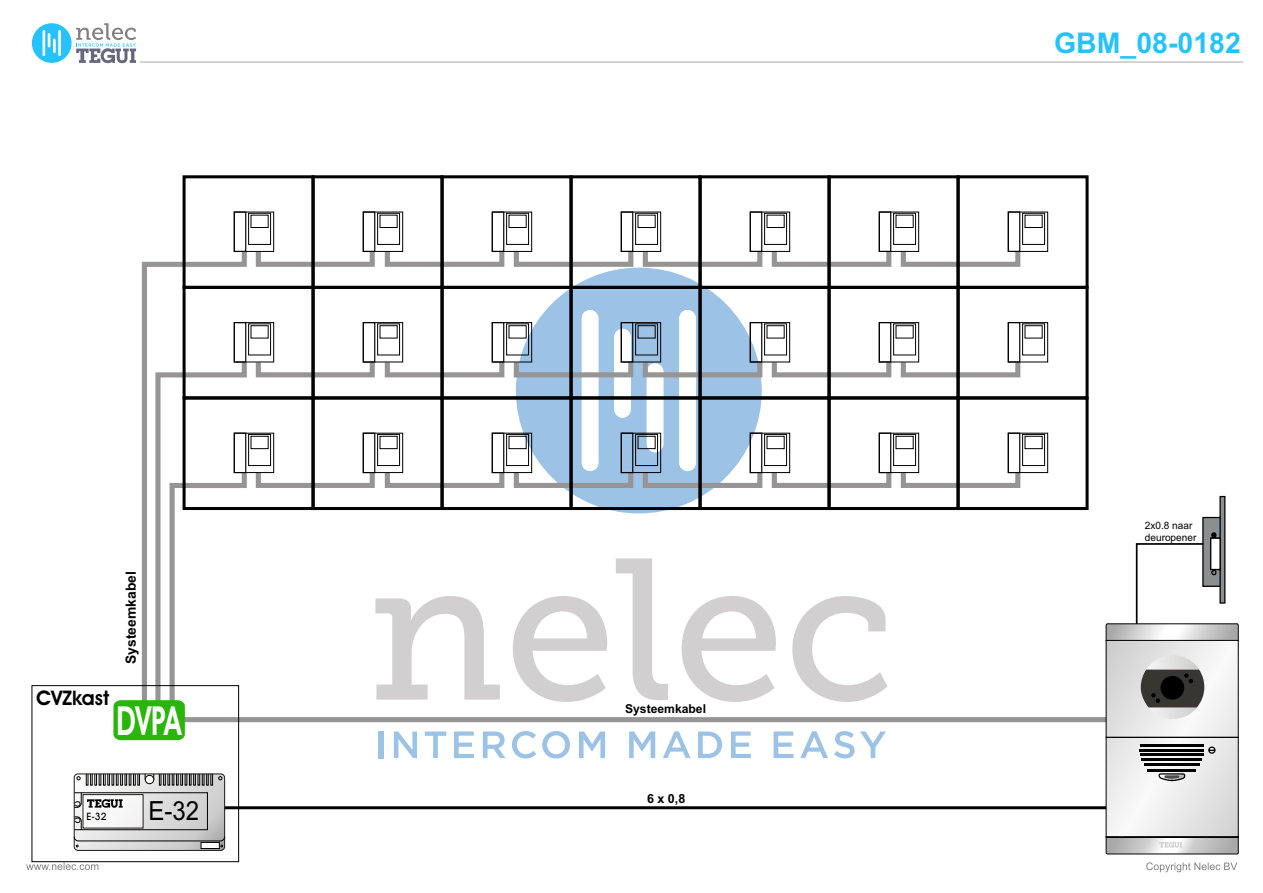
<style>
.page{position:relative;width:1263px;height:893px;background:#fff}
.page>*{position:absolute;margin:0;border:0;box-sizing:border-box;transform-origin:0 0}
.t1{font:700 40.2px "Avant Garde IT Cby BT";color:#fff;scale:.7 1}
.t2{font:700 28.5px "Arial";color:#26c2ff}
.t3{font:26.4px "Arial";color:#000;scale:.91 1}
.t4{font:700 20.25px "Avant Garde IT Cby BT";color:#000}
.t5{font:700 13.95px "Arial";color:#000}
.t6{font:700 12.6px "Arial";color:#000}
.t7{font:700 12.3px "Arial";color:#000}
.t8{font:10.2px/11.4px "Arial";color:#000}
.t9{font:500 10.2px "Avant Garde IT Cby BT";color:#000}
</style>
<div class="page">
<svg style="left:26px;top:862px;width:72px;height:8px"></svg>
<svg style="left:1146px;top:862px;width:91px;height:10px"></svg>
<hr style="left:140px;top:61px;width:1103px;height:2px;background:#ccc">
<svg style="left:516px;top:269px;width:241px;height:88px;fill:#9cc2e6"></svg>
<div style="left:582px;top:310px;width:16px;height:161px;background:#fff;border-radius:8px"></div>
<div style="left:614px;top:329px;width:17px;height:89px;background:#fff;border-radius:8px"></div>
<div style="left:679px;top:310px;width:17px;height:161px;background:#fff;border-radius:8px"></div>
<div style="left:32px;top:23px;width:40px;height:40px;background:#26c2ff;border-radius:50%"></div>
<hr style="left:43px;top:30px;width:2px;height:26px;background:#fff">
<svg style="left:48px;top:33px;width:2px;height:14px"></svg>
<hr style="left:58px;top:30px;width:3px;height:26px;background:#fff">
<hr style="left:53px;top:39px;width:3px;height:14px;background:#fff">
<svg style="left:76px;top:23px;width:60px;height:40px"></svg>
<hr style="left:217px;top:806px;width:890px;height:3px;background:#000">
<svg style="left:141px;top:247px;width:108px;height:110px"></svg>
<svg style="left:255px;top:247px;width:766px;height:22px"></svg>
<div style="left:32px;top:685px;width:207px;height:177px;border:1px solid #000"></div>
<div style="left:827px;top:175px;width:132px;height:114px;border:3px solid #000"></div>
<div style="left:879px;top:322px;width:40px;height:40px;border:1px solid #000"></div>
<div style="left:879px;top:212px;width:40px;height:40px;border:1px solid #000"></div>
<div style="left:879px;top:322px;width:12px;height:41px;border:1px solid #000"></div>
<div style="left:879px;top:211px;width:12px;height:41px;border:1px solid #000"></div>
<div style="left:896px;top:215px;width:17px;height:13px;border:1px solid #000"></div>
<div style="left:893px;top:324px;width:23px;height:31px;border:1px solid #000"></div>
<div style="left:893px;top:213px;width:23px;height:32px;border:1px solid #000"></div>
<div style="left:956px;top:396px;width:132px;height:114px;border:3px solid #000"></div>
<div style="left:956px;top:286px;width:132px;height:113px;border:3px solid #000"></div>
<div style="left:956px;top:175px;width:132px;height:114px;border:3px solid #000"></div>
<div style="left:1008px;top:433px;width:40px;height:40px;border:1px solid #000"></div>
<div style="left:1025px;top:436px;width:17px;height:13px;border:1px solid #000"></div>
<div style="left:1022px;top:434px;width:23px;height:32px;border:1px solid #000"></div>
<div style="left:1008px;top:322px;width:40px;height:40px;border:1px solid #000"></div>
<div style="left:1008px;top:322px;width:12px;height:41px;border:1px solid #000"></div>
<div style="left:1022px;top:324px;width:23px;height:31px;border:1px solid #000"></div>
<div style="left:1008px;top:212px;width:40px;height:40px;border:1px solid #000"></div>
<div style="left:1008px;top:211px;width:12px;height:41px;border:1px solid #000"></div>
<div style="left:1025px;top:215px;width:17px;height:13px;border:1px solid #000"></div>
<div style="left:1022px;top:213px;width:23px;height:32px;border:1px solid #000"></div>
<div style="left:698px;top:286px;width:132px;height:113px;border:3px solid #000"></div>
<div style="left:698px;top:175px;width:132px;height:114px;border:3px solid #000"></div>
<div style="left:750px;top:322px;width:40px;height:40px;border:1px solid #000"></div>
<div style="left:750px;top:322px;width:12px;height:41px;border:1px solid #000"></div>
<div style="left:764px;top:324px;width:23px;height:31px;border:1px solid #000"></div>
<div style="left:750px;top:212px;width:40px;height:40px;border:1px solid #000"></div>
<div style="left:750px;top:211px;width:12px;height:41px;border:1px solid #000"></div>
<div style="left:767px;top:215px;width:17px;height:13px;border:1px solid #000"></div>
<div style="left:764px;top:213px;width:23px;height:32px;border:1px solid #000"></div>
<div style="left:569px;top:286px;width:133px;height:113px;border:3px solid #000"></div>
<div style="left:569px;top:175px;width:133px;height:114px;border:3px solid #000"></div>
<div style="left:621px;top:322px;width:40px;height:40px;border:1px solid #000"></div>
<div style="left:621px;top:322px;width:12px;height:41px;border:1px solid #000"></div>
<div style="left:635px;top:324px;width:23px;height:31px;border:1px solid #000"></div>
<div style="left:621px;top:212px;width:40px;height:40px;border:1px solid #000"></div>
<div style="left:621px;top:211px;width:12px;height:41px;border:1px solid #000"></div>
<div style="left:638px;top:215px;width:17px;height:13px;border:1px solid #000"></div>
<div style="left:635px;top:213px;width:23px;height:32px;border:1px solid #000"></div>
<div style="left:441px;top:286px;width:132px;height:113px;border:3px solid #000"></div>
<div style="left:441px;top:175px;width:132px;height:114px;border:3px solid #000"></div>
<div style="left:492px;top:322px;width:40px;height:40px;border:1px solid #000"></div>
<div style="left:492px;top:322px;width:12px;height:41px;border:1px solid #000"></div>
<div style="left:506px;top:324px;width:23px;height:31px;border:1px solid #000"></div>
<div style="left:492px;top:212px;width:40px;height:40px;border:1px solid #000"></div>
<div style="left:492px;top:211px;width:12px;height:41px;border:1px solid #000"></div>
<div style="left:509px;top:215px;width:17px;height:13px;border:1px solid #000"></div>
<div style="left:506px;top:213px;width:23px;height:32px;border:1px solid #000"></div>
<div style="left:312px;top:286px;width:132px;height:113px;border:3px solid #000"></div>
<div style="left:312px;top:175px;width:132px;height:114px;border:3px solid #000"></div>
<div style="left:183px;top:286px;width:132px;height:113px;border:3px solid #000"></div>
<div style="left:183px;top:175px;width:132px;height:114px;border:3px solid #000"></div>
<div style="left:363px;top:322px;width:40px;height:40px;border:1px solid #000"></div>
<div style="left:363px;top:322px;width:12px;height:41px;border:1px solid #000"></div>
<div style="left:377px;top:324px;width:23px;height:31px;border:1px solid #000"></div>
<div style="left:363px;top:212px;width:40px;height:40px;border:1px solid #000"></div>
<div style="left:363px;top:211px;width:12px;height:41px;border:1px solid #000"></div>
<div style="left:380px;top:215px;width:17px;height:13px;border:1px solid #000"></div>
<div style="left:377px;top:213px;width:23px;height:32px;border:1px solid #000"></div>
<div style="left:234px;top:322px;width:40px;height:40px;border:1px solid #000"></div>
<div style="left:234px;top:322px;width:12px;height:41px;border:1px solid #000"></div>
<div style="left:248px;top:324px;width:23px;height:31px;border:1px solid #000"></div>
<div style="left:234px;top:212px;width:40px;height:40px;border:1px solid #000"></div>
<div style="left:234px;top:211px;width:12px;height:41px;border:1px solid #000"></div>
<div style="left:251px;top:215px;width:17px;height:13px;border:1px solid #000"></div>
<div style="left:248px;top:213px;width:23px;height:32px;border:1px solid #000"></div>
<svg style="left:1105px;top:495px;width:134px;height:360px"></svg>
<svg style="left:74px;top:774px;width:151px;height:76px;background:#d4d4d4"></svg>
<div style="left:74px;top:774px;width:151px;height:77px;border:1px solid #1f1a17;border-radius:4px"></div>
<svg style="left:86px;top:774px;width:60px;height:11px"></svg>
<svg style="left:77px;top:776px;width:3px;height:4px"></svg>
<div style="left:74px;top:792px;width:134px;height:38px;border:1px solid #000"></div>
<svg style="left:74px;top:816px;width:8px;height:14px"></svg>
<div style="left:83px;top:795px;width:60px;height:33px;background:#f6f6f6"></div>
<div style="left:145px;top:775px;width:9px;height:9px;background:#fff;border:1px solid #000;border-radius:50%"></div>
<svg style="left:153px;top:774px;width:69px;height:11px"></svg>
<svg style="left:74px;top:836px;width:151px;height:13px;background:#bfbfbf"></svg>
<svg style="left:74px;top:792px;width:49px;height:17px"></svg>
<svg style="left:113px;top:357px;width:910px;height:401px"></svg>
<h3 class="t5" style="left:126px;top:664px;width:94px;rotate:-90deg">Systeemkabel</h3>
<h3 class="t4" style="left:36px;top:689px;width:75px">CVZkast</h3>
<h1 class="t1" style="left:117px;top:704px;width:94px">DVPA</h1>
<p class="t9" style="left:86px;top:812px;width:22px">E-32</p>
<h3 class="t3" style="left:149px;top:801px;width:57px">E-32</h3>
<p class="t7" style="left:625px;top:704px;width:82px">Systeemkabel</p>
<p class="t6" style="left:647px;top:794px;width:40px">6 x 0,8</p>
<h2 class="t2" style="left:1054px;top:33px;width:188px">GBM_08-0182</h2>
<p class="t8" style="left:1145px;top:521px;width:53px">2x0.8 naar deuropener</p>
</div>
